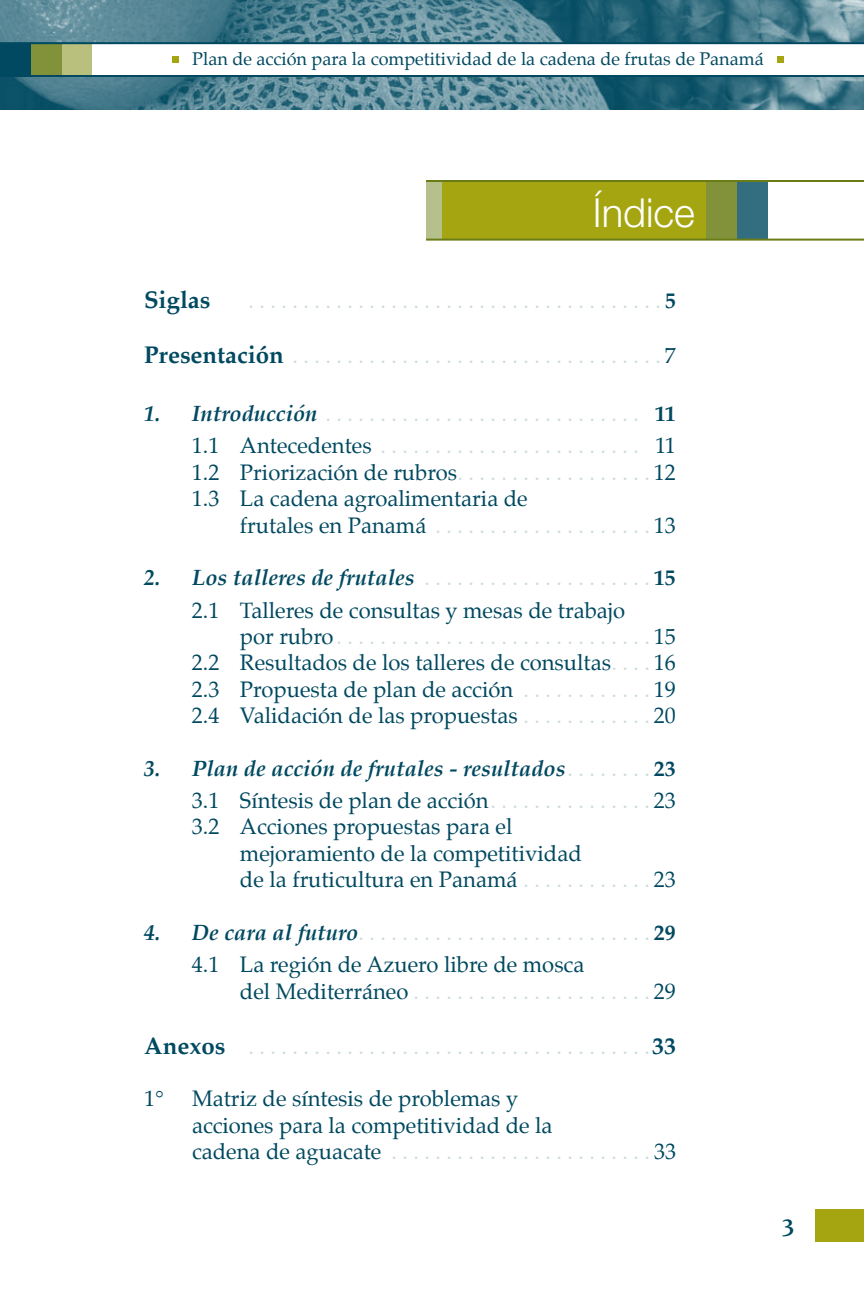
<style>
.page{position:relative;width:864px;height:1296px;background:#fff}
.page>*{position:absolute;margin:0;border:0;box-sizing:border-box;transform-origin:0 0}
.t1{font:300 40px "Helvetica Neue";color:#fff}
.t2{font:500 26px "Meridien";color:#004960}
.t3{font:700 24px "Palatino";color:#004960}
.t4{font:22px/26.4px "Palatino";color:#004960}
.t5{font:22px/32px "Palatino";color:#ccdbdf;text-align:right}
.t6{font:italic 700 22px/32px "Palatino";color:#004960;text-align:right}
.t7{font:18px "Palatino";color:#004960}
.s1{font-weight:700;color:#004960}
.s2{font-weight:700;font-size:24px;color:#004960}
.s3{color:#004960}
.s4{font-weight:700;font-style:italic;color:#004960}
.s5{color:#ccdbdf}
.s6{font-weight:700;font-style:italic}
.s7{font-weight:700}
.s8{font-weight:400;font-style:normal;color:#ccdbdf}
.s9{font-style:normal}
.s10{font-weight:400;font-style:normal}
</style>
<div class="page">
<img style="left:0;top:0;width:864px;height:110px">
<div style="left:0;top:44px;width:864px;height:33px;background:#fff"></div>
<hr style="left:0;top:75px;width:864px;height:2px;background:#004960">
<div style="left:0;top:44px;width:31px;height:31px;background:#004960"></div>
<div style="left:62px;top:44px;width:30px;height:31px;background:#b9c07e"></div>
<div style="left:31px;top:44px;width:31px;height:31px;background:#81923b"></div>
<div style="left:172px;top:56px;width:7px;height:7px;background:#a4a510"></div>
<div style="left:777px;top:56px;width:7px;height:7px;background:#a4a510"></div>
<hr style="left:0;top:42px;width:864px;height:2px;background:#004960">
<div style="left:816px;top:1209px;width:48px;height:33px;background:#a4a510"></div>
<div style="left:442px;top:180px;width:265px;height:59px;background:#a4a510"></div>
<div style="left:737px;top:181px;width:31px;height:58px;background:#336d80"></div>
<div style="left:706px;top:181px;width:31px;height:58px;background:#81923b"></div>
<div style="left:426px;top:181px;width:16px;height:59px;background:#b5c08c"></div>
<hr style="left:426px;top:180px;width:438px;height:2px;background:#697c15">
<hr style="left:426px;top:239px;width:438px;height:2px;background:#697c15">
<p class="t7" style="left:192px;top:44px;width:573px">Plan de acción para la competitividad de la cadena de frutas de Panamá</p>
<h1 class="t1" style="left:593px;top:188px;width:104px">Índice</h1>
<p class="t3" style="left:144px;top:279px;width:68px">Siglas</p>
<p class="t5" style="left:249px;top:284px;width:429px">. . . . . . . . . . . . . . . . . . . . . . . . . . . . . . . . . . . . . <span class="s1">5</span></p>
<p class="t5" style="left:144px;top:339px;width:533px"><span class="s2">Presentación</span> . . . . . . . . . . . . . . . . . . . . . . . . . . . . . . . . . <span class="s3">7</span></p>
<p class="t5" style="left:144px;top:398px;width:533px"><span class="s4">1. Introducción</span> . . . . . . . . . . . . . . . . . . . . . . . . . . . . . <span class="s1">11<br></span><span class="s3">1.1 Antecedentes</span> . . . . . . . . . . . . . . . . . . . . . . . . <span class="s3">11</span></p>
<p class="t4" style="left:192px;top:459px;width:485px">1.2 Priorización de rubros <span class="s5">. . . . . . . . . . . . . . . . .</span> 12<br>1.3 La cadena agroalimentaria de</p>
<p class="t5" style="left:240px;top:509px;width:437px"><span class="s3">frutales en Panamá</span> . . . . . . . . . . . . . . . . . . . <span class="s3">13</span></p>
<p class="t4" style="left:144px;top:562px;width:534px;line-height:32px;text-align:center"><span class="s6">2. Los talleres de frutales</span> <span class="s5">. . . . . . . . . . . . . . . . . . . .</span> <span class="s7">15<br></span>2.1 Talleres de consultas y mesas de trabajo</p>
<p class="t4" style="left:192px;top:623px;width:485px;text-align:justify;text-indent:48px">por rubro <span class="s5">. . . . . . . . . . . . . . . . . . . . . . . . . . . .</span> 15<br>2.2 Resultados de los talleres de consultas <span class="s5">. . .</span> 16<br>2.3 Propuesta de plan de acción <span class="s5">. . . . . . . . . . .</span> 19<br>2.4 Validación de las propuestas <span class="s5">. . . . . . . . . . .</span> 20</p>
<p class="t6" style="left:144px;top:753px;width:534px">3. Plan de acción de frutales - resultados <span class="s8">. . . . . . .</span> <span class="s9">23<br></span><span class="s10">3.1 Síntesis de plan de acción</span> <span class="s8">. . . . . . . . . . . . . .</span> <span class="s10">23</span></p>
<p class="t4" style="left:240px;top:814px;width:437px;text-indent:-48px">3.2 Acciones propuestas para el<br>mejoramiento de la competitividad<br>de la fruticultura en Panamá <span class="s5">. . . . . . . . . . .</span> 23</p>
<p class="t4" style="left:192px;top:916px;width:485px;line-height:32px;text-indent:-48px"><span class="s6">4. De cara al futuro</span> <span class="s5">. . . . . . . . . . . . . . . . . . . . . . . . . .</span> <span class="s7">29<br></span>4.1 La región de Azuero libre de mosca</p>
<p class="t5" style="left:240px;top:975px;width:437px"><span class="s3">del Mediterráneo</span> . . . . . . . . . . . . . . . . . . . . . <span class="s3">29</span></p>
<p class="t5" style="left:144px;top:1030px;width:533px"><span class="s2">Anexos</span> . . . . . . . . . . . . . . . . . . . . . . . . . . . . . . . . . . . . <span class="s2">33</span></p>
<p class="t4" style="left:144px;top:1086px;width:21px">1°</p>
<p class="t4" style="left:192px;top:1086px;width:485px">Matriz de síntesis de problemas y<br>acciones para la competitividad de la<br>cadena de aguacate <span class="s5">. . . . . . . . . . . . . . . . . . . . . . .</span> 33</p>
<p class="t2" style="left:781px;top:1213px;width:16px">3</p>
</div>
